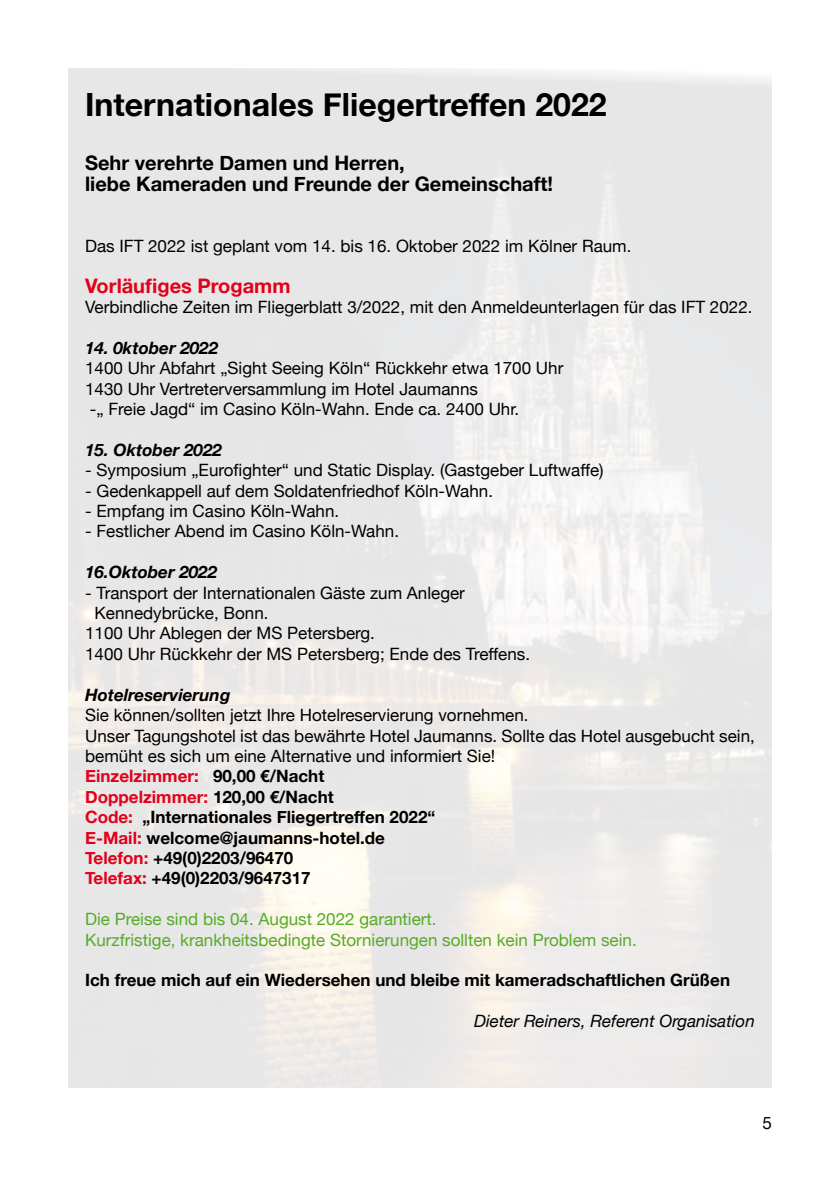
<style>
.page{position:relative;width:840px;height:1191px;background:#fff}
.page>*{position:absolute;margin:0;border:0;box-sizing:border-box;transform-origin:0 0}
.t1{font:700 32px "Helvetica Neue";color:#000}
.t2{font:700 20px/20.4px "Helvetica Neue";color:#000}
.t3{font:700 20px "Helvetica Neue";color:#e2001a}
.t4{font:17px/20.4px "Helvetica Neue";color:#000}
.t5{font:17px/20.4px "Helvetica Neue";color:#57ab27}
.t6{font:700 17px "Helvetica Neue";color:#000}
.t7{font:italic 700 17px "Helvetica Neue";color:#000}
.t8{font:italic 17px "Helvetica Neue";color:#000}
.s1{font-weight:700;color:#e2001a}
.s2{font-weight:700}
</style>
<div class="page">
<h1 class="t1" style="left:85px;top:80px;width:523px">Internationales Fliegertreffen 2022</h1>
<p class="t2" style="left:85px;top:153px;width:469px">Sehr verehrte Damen und Herren,<br>liebe Kameraden und Freunde der Gemeinschaft!</p>
<p class="t4" style="left:85px;top:236px;width:547px">Das IFT 2022 ist geplant vom 14. bis 16. Oktober 2022 im Kölner Raum.</p>
<p class="t3" style="left:85px;top:270px;width:207px">Vorläufiges Progamm</p>
<p class="t4" style="left:85px;top:298px;width:668px">Verbindliche Zeiten im Fliegerblatt 3/2022, mit den Anmeldeunterlagen für das IFT 2022.</p>
<p class="t7" style="left:85px;top:334px;width:134px">14. 0ktober 2022</p>
<p class="t4" style="left:85px;top:359px;width:479px">1400 Uhr Abfahrt „Sight Seeing Köln“ Rückkehr etwa 1700 Uhr<br>1430 Uhr Vertreterversammlung im Hotel Jaumanns<br>-„ Freie Jagd“ im Casino Köln-Wahn. Ende ca. 2400 Uhr.</p>
<p class="t7" style="left:85px;top:436px;width:138px">15. Oktober 2022</p>
<p class="t4" style="left:85px;top:461px;width:520px">- Symposium „Eurofighter“ und Static Display. (Gastgeber Luftwaffe)</p>
<p class="t4" style="left:85px;top:481px;width:409px">- Gedenkappell auf dem Soldatenfriedhof Köln-Wahn.</p>
<p class="t4" style="left:85px;top:502px;width:255px">- Empfang im Casino Köln-Wahn.</p>
<p class="t4" style="left:85px;top:522px;width:315px">- Festlicher Abend im Casino Köln-Wahn.</p>
<p class="t7" style="left:85px;top:559px;width:133px">16.Oktober 2022</p>
<p class="t4" style="left:85px;top:583px;width:381px">- Transport der Internationalen Gäste zum Anleger</p>
<p class="t4" style="left:94px;top:604px;width:175px">Kennedybrücke, Bonn.</p>
<p class="t4" style="left:85px;top:624px;width:291px">1100 Uhr Ablegen der MS Petersberg.</p>
<p class="t4" style="left:85px;top:644px;width:446px">1400 Uhr Rückkehr der MS Petersberg; Ende des Treffens.</p>
<p class="t7" style="left:85px;top:681px;width:147px">Hotelreservierung</p>
<p class="t4" style="left:85px;top:706px;width:670px">Sie können/sollten jetzt Ihre Hotelreservierung vornehmen.<br>Unser Tagungshotel ist das bewährte Hotel Jaumanns. Sollte das Hotel ausgebucht sein, bemüht es sich um eine Alternative und informiert Sie!<br><span class="s1">Einzelzimmer:</span> <span class="s2">90,00 €/Nacht<br></span><span class="s1">Doppelzimmer:</span> <span class="s2">120,00 €/Nacht<br></span><span class="s1">Code:</span> <span class="s2">„Internationales Fliegertreffen 2022“<br></span><span class="s1">E-Mail:</span> <span class="s2">welcome@jaumanns-hotel.de<br></span><span class="s1">Telefon:</span> <span class="s2">+49(0)2203/96470<br></span><span class="s1">Telefax:</span> <span class="s2">+49(0)2203/9647317</span></p>
<p class="t5" style="left:85px;top:910px;width:553px">Die Preise sind bis 04. August 2022 garantiert.<br>Kurzfristige, krankheitsbedingte Stornierungen sollten kein Problem sein.</p>
<p class="t6" style="left:85px;top:967px;width:646px">Ich freue mich auf ein Wiedersehen und bleibe mit kameradschaftlichen Grüßen</p>
<p class="t8" style="left:474px;top:1009px;width:282px">Dieter Reiners, Referent Organisation</p>
<p class="t4" style="left:762px;top:1114px;width:11px">5</p>
</div>
